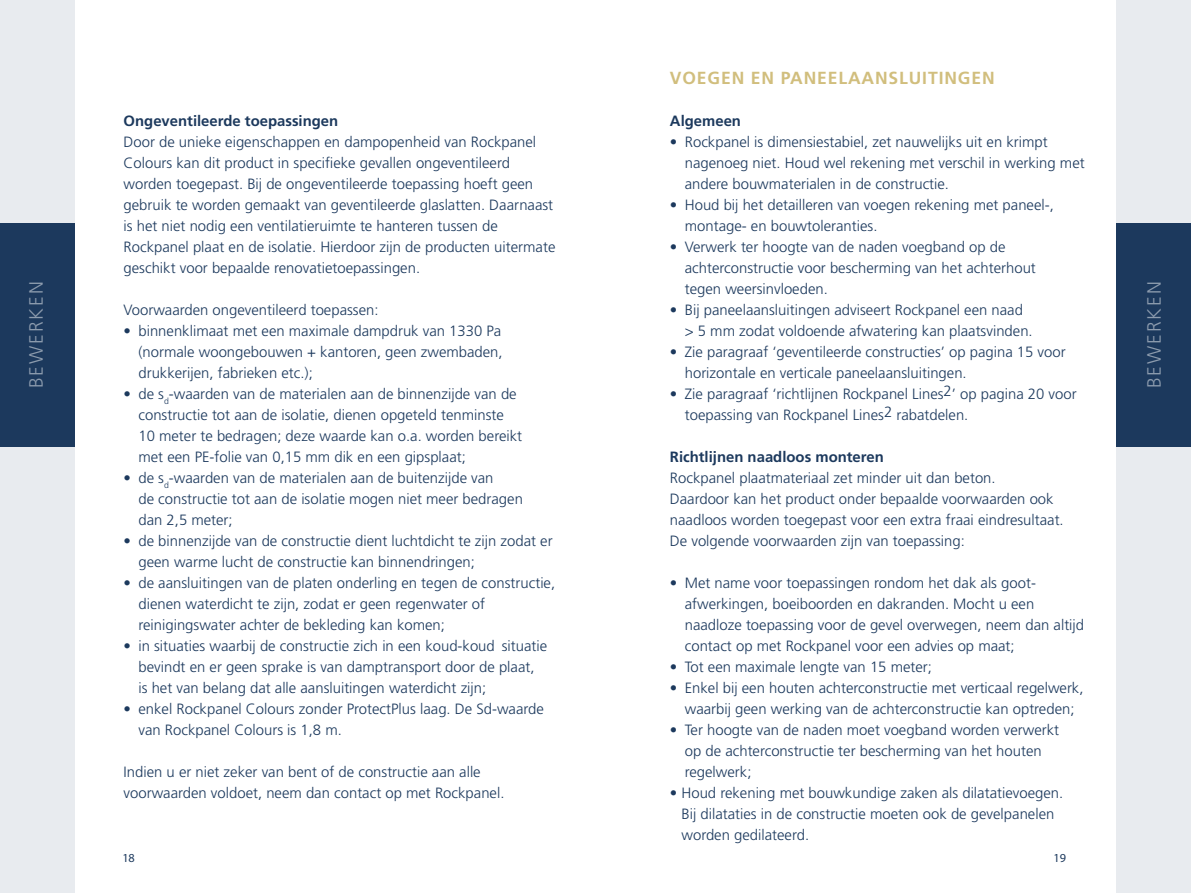
<style>
.page{position:relative;width:1191px;height:893px;background:#fff}
.page>*{position:absolute;margin:0;border:0;box-sizing:border-box;transform-origin:0 0}
.t1{font:300 19.25px "Frutiger LT Std";letter-spacing:.1em;color:#8d9cae}
.t2{font:700 17.5px "Frutiger LT Std";letter-spacing:.05em;color:#d1be7d}
.t3{font:300 14.88px/21px "Frutiger LT Std";color:#1c395d}
.t4{font:700 14.88px "Frutiger LT Std";color:#1c395d}
.t5{font:12.25px "Myriad Pro";color:#1c395d}
</style>
<div class="page">
<div style="left:0;top:0;width:74px;height:893px;background:#e8ebef"></div>
<div style="left:1116px;top:0;width:75px;height:893px;background:#e8ebef"></div>
<div style="left:0;top:223px;width:74px;height:223px;background:#1c395d"></div>
<div style="left:1116px;top:223px;width:75px;height:223px;background:#1c395d"></div>
<p class="t1" style="left:25px;top:388px;width:108px;rotate:-90deg">Bewerken</p>
<p class="t4" style="left:124px;top:112px;width:216px">Ongeventileerde toepassingen</p>
<p class="t3" style="left:124px;top:132px;width:433px">Door de unieke eigenschappen en dampopenheid van Rockpanel Colours kan dit product in specifieke gevallen ongeventileerd worden toegepast. Bij de ongeventileerde toepassing hoeft geen gebruik te worden gemaakt van geventileerde glaslatten. Daarnaast is het niet nodig een ventilatieruimte te hanteren tussen de Rockpanel plaat en de isolatie. H ierdoor zijn de producten uitermate geschikt voor bepaalde renovatietoepassingen.</p>
<p class="t3" style="left:124px;top:300px;width:256px">Voorwaarden ongeventileerd toepassen:</p>
<p class="t3" style="left:138px;top:321px;width:366px;text-align:justify;text-indent:-15px">• binnenklimaat met een maximale dampdruk van 1330 Pa (normale woongebouwen + kantoren, geen zwembaden, drukkerijen, fabrieken etc.);</p>
<p class="t3" style="left:138px;top:384px;width:385px;text-indent:-15px">• de s<sub>d</sub>-waarden van de materialen aan de binnenzijde van de constructie tot aan de isolatie, dienen opgeteld tenminste 10 meter te bedragen; deze waarde kan o.a. worden bereikt met een PE-folie van 0,15 mm dik en een gipsplaat;</p>
<p class="t3" style="left:138px;top:468px;width:386px;text-indent:-15px">• de s<sub>d</sub>-waarden van de materialen aan de buitenzijde van<br>de constructie tot aan de isolatie mogen niet meer bedragen dan 2,5 meter;</p>
<p class="t3" style="left:138px;top:531px;width:416px;text-indent:-15px">• de binnenzijde van de constructie dient luchtdicht te zijn zodat er geen warme lucht de constructie kan binnendringen;</p>
<p class="t3" style="left:138px;top:573px;width:418px;text-indent:-15px">• de aansluitingen van de platen onderling en tegen de constructie, dienen waterdicht te zijn, zodat er geen regenwater of reinigingswater achter de bekleding kan komen;</p>
<p class="t3" style="left:138px;top:636px;width:410px;text-indent:-15px">• in situaties waarbij de constructie zich in een koud-koud situatie bevindt en er geen sprake is van damptransport door de plaat, is het van belang dat alle aansluitingen waterdicht zijn;</p>
<p class="t3" style="left:138px;top:699px;width:407px;text-indent:-15px">• enkel Rockpanel Colours zonder ProtectPlus laag. De Sd-waarde van Rockpanel Colours is 1,8 m.</p>
<p class="t3" style="left:124px;top:762px;width:382px">Indien u er niet zeker van bent of de constructie aan alle voorwaarden voldoet, neem dan contact op met Rockpanel.</p>
<p class="t2" style="left:670px;top:68px;width:326px">Voegen en paneelaansluitingen</p>
<p class="t4" style="left:670px;top:112px;width:73px">Algemeen</p>
<p class="t3" style="left:685px;top:132px;width:401px;text-indent:-15px">• Rockpanel is dimensiestabiel, zet nauwelijks uit en krimpt nagenoeg niet. Houd wel rekening met verschil in werking met andere bouwmaterialen in de constructie.</p>
<p class="t3" style="left:685px;top:195px;width:370px;text-indent:-15px">• Houd bij het detailleren van voegen rekening met paneel-, montage- en bouwtoleranties.</p>
<p class="t3" style="left:685px;top:237px;width:352px;text-indent:-15px">• Verwerk ter hoogte van de naden voegband op de achterconstructie voor bescherming van het achterhout tegen weersinvloeden.</p>
<p class="t3" style="left:685px;top:300px;width:349px;text-indent:-15px">• Bij paneelaansluitingen adviseert Rockpanel een naad &gt; 5 mm zodat voldoende afwatering kan plaatsvinden.</p>
<p class="t3" style="left:685px;top:342px;width:382px;text-indent:-15px">• Zie paragraaf ‘geventileerde constructies’ op pagina 15 voor horizontale en verticale paneelaansluitingen.</p>
<p class="t3" style="left:685px;top:384px;width:393px;text-indent:-15px">• Zie paragraaf ‘richtlijnen Rockpanel Lines2’ op pagina 20 voor toepassing van Rockpanel Lines2 rabatdelen.</p>
<p class="t4" style="left:670px;top:448px;width:215px">Richtlijnen naadloos monteren</p>
<p class="t3" style="left:670px;top:468px;width:395px">Rockpanel plaatmateriaal zet minder uit dan beton.<br>Daardoor kan het product onder bepaalde voorwaarden ook naadloos worden toegepast voor een extra fraai eindresultaat.<br>De volgende voorwaarden zijn van toepassing:</p>
<p class="t3" style="left:685px;top:573px;width:401px;text-indent:-15px">• Met name voor toepassingen rondom het dak als goot&shy;afwerkingen, boeiboorden en dakranden. Mocht u een naadloze toepassing voor de gevel overwegen, neem dan altijd contact op met Rockpanel voor een advies op maat;</p>
<p class="t3" style="left:670px;top:657px;width:263px">• Tot een maximale lengte van 15 meter;</p>
<p class="t3" style="left:670px;top:678px;width:415px;text-align:center">• Enkel bij een houten achterconstructie met verticaal regelwerk, waarbij geen werking van de achterconstructie kan optreden;</p>
<p class="t3" style="left:685px;top:720px;width:376px;text-indent:-15px">• Ter hoogte van de naden moet voegband worden verwerkt op de achterconstructie ter bescherming van het houten regelwerk;</p>
<p class="t3" style="left:681px;top:783px;width:383px;text-indent:-12px">• Houd rekening met bouwkundige zaken als dilatatievoegen.<br>Bij dilataties in de constructie moeten ook de gevelpanelen worden gedilateerd.</p>
<p class="t5" style="left:122px;top:850px;width:14px">18</p>
<p class="t5" style="left:1053px;top:850px;width:14px">19</p>
<p class="t1" style="left:1143px;top:388px;width:108px;rotate:-90deg">Bewerken</p>
</div>
